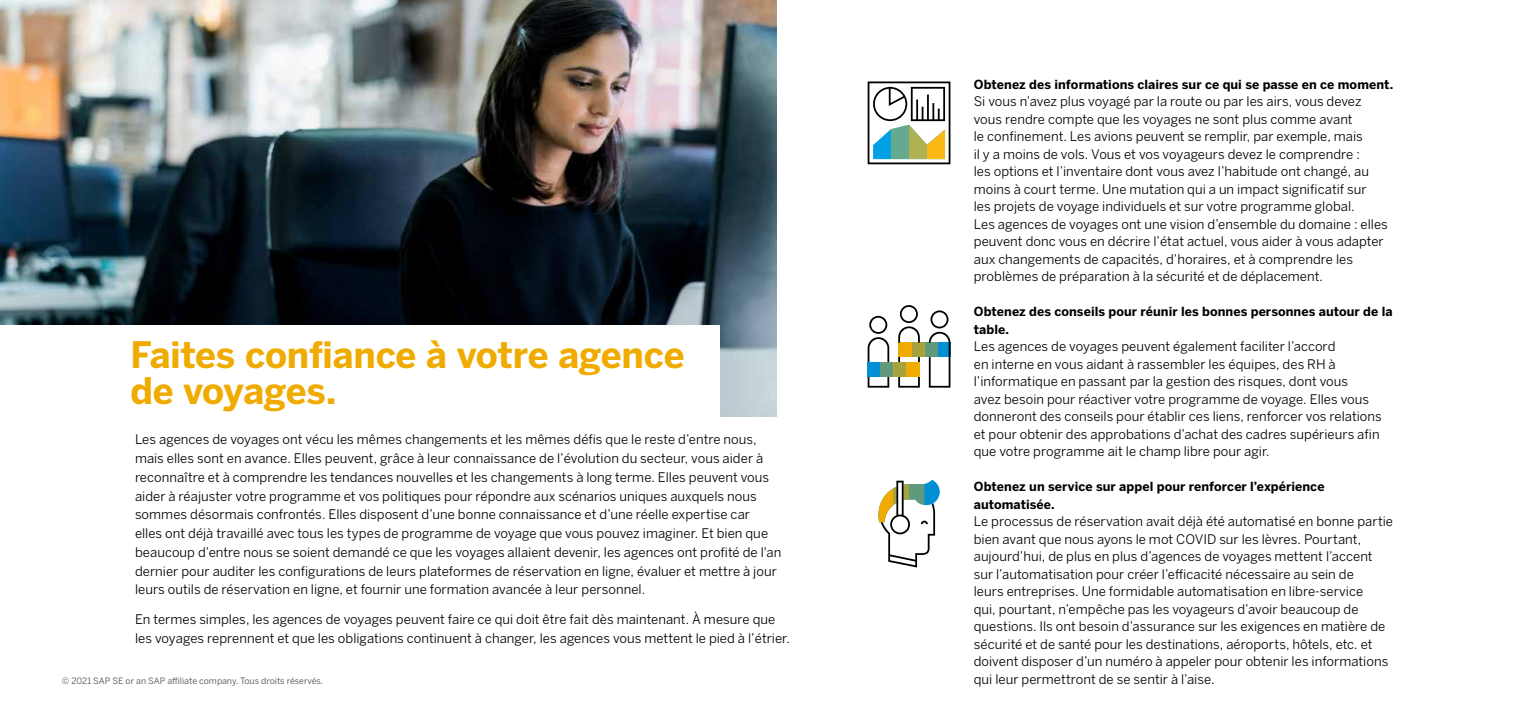
<style>
.page{position:relative;width:1530px;height:720px;background:#fff}
.page>*{position:absolute;margin:0;border:0;box-sizing:border-box;transform-origin:0 0}
.t1{font:700 36.25px/36.2px "Benton Sans";letter-spacing:-.005em;color:#f0ab00}
.t2{font:13.12px/17.5px "Benton Sans";color:#000}
.t3{font:700 12.5px/17.5px "Benton Sans";letter-spacing:.005em;color:#000}
.t4{font:8.75px "Benton Sans";color:#666}
</style>
<div class="page">
<img style="left:0;top:0;width:777px;height:417px">
<div style="left:0;top:325px;width:720px;height:96px;background:#fff"></div>
<svg style="left:868px;top:305px;width:82px;height:83px"></svg>
<div style="left:868px;top:362px;width:52px;height:15px;background:#008fd3"></div>
<div style="left:907px;top:362px;width:13px;height:15px;background:#f0ab00"></div>
<div style="left:894px;top:362px;width:13px;height:15px;background:#a7a23f"></div>
<div style="left:881px;top:362px;width:13px;height:15px;background:#5f9a7f"></div>
<svg style="left:878px;top:480px;width:62px;height:88px"></svg>
<svg style="left:868px;top:82px;width:82px;height:82px"></svg>
<h1 class="t1" style="left:131px;top:337px;width:556px">Faites confiance à votre agence de voyages.</h1>
<p class="t2" style="left:135px;top:430px;width:648px;line-height:18.8px">Les agences de voyages ont vécu les mêmes changements et les mêmes défis que le reste d’entre nous, mais elles sont en avance. Elles peuvent, grâce à leur connaissance de l’évolution du secteur, vous aider à reconnaître et à comprendre les tendances nouvelles et les changements à long terme. Elles peuvent vous aider à réajuster votre programme et vos politiques pour répondre aux scénarios uniques auxquels nous sommes désormais confrontés. Elles disposent d’une bonne connaissance et d’une réelle expertise car<br>elles ont déjà travaillé avec tous les types de programme de voyage que vous pouvez imaginer. Et bien que beaucoup d’entre nous se soient demandé ce que les voyages allaient devenir, les agences ont profité de l'an dernier pour auditer les configurations de leurs plateformes de réservation en ligne, évaluer et mettre à jour leurs outils de réservation en ligne, et fournir une formation avancée à leur personnel.</p>
<p class="t2" style="left:135px;top:610px;width:656px;line-height:18.8px">En termes simples, les agences de voyages peuvent faire ce qui doit être fait dès maintenant. À mesure que les voyages reprennent et que les obligations continuent à changer, les agences vous mettent le pied à l’étrier.</p>
<p class="t4" style="left:62px;top:676px;width:263px">© 2021 SAP SE or an SAP affiliate company. Tous droits réservés.</p>
<p class="t3" style="left:974px;top:75px;width:421px">Obtenez des informations claires sur ce qui se passe en ce moment.</p>
<p class="t2" style="left:974px;top:93px;width:416px">Si vous n’avez plus voyagé par la route ou par les airs, vous devez vous rendre compte que les voyages ne sont plus comme avant<br>le confinement. Les avions peuvent se remplir, par exemple, mais<br>il y a moins de vols. Vous et vos voyageurs devez le comprendre :<br>les options et l’inventaire dont vous avez l’habitude ont changé, au moins à court terme. Une mutation qui a un impact significatif sur<br>les projets de voyage individuels et sur votre programme global.<br>Les agences de voyages ont une vision d’ensemble du domaine : elles peuvent donc vous en décrire l’état actuel, vous aider à vous adapter aux changements de capacités, d’horaires, et à comprendre les problèmes de préparation à la sécurité et de déplacement.</p>
<p class="t3" style="left:974px;top:303px;width:420px">Obtenez des conseils pour réunir les bonnes personnes autour de la table.</p>
<p class="t2" style="left:974px;top:338px;width:409px">Les agences de voyages peuvent également faciliter l’accord<br>en interne en vous aidant à rassembler les équipes, des RH à l’informatique en passant par la gestion des risques, dont vous<br>avez besoin pour réactiver votre programme de voyage. Elles vous donneront des conseils pour établir ces liens, renforcer vos relations et pour obtenir des approbations d’achat des cadres supérieurs afin que votre programme ait le champ libre pour agir.</p>
<p class="t3" style="left:974px;top:478px;width:352px">Obtenez un service sur appel pour renforcer l’expérience automatisée.</p>
<p class="t2" style="left:974px;top:513px;width:421px">Le processus de réservation avait déjà été automatisé en bonne partie bien avant que nous ayons le mot COVID sur les lèvres. Pourtant, aujourd’hui, de plus en plus d’agences de voyages mettent l’accent sur l’automatisation pour créer l’efficacité nécessaire au sein de<br>leurs entreprises. Une formidable automatisation en libre-service<br>qui, pourtant, n’empêche pas les voyageurs d’avoir beaucoup de questions. Ils ont besoin d’assurance sur les exigences en matière de sécurité et de santé pour les destinations, aéroports, hôtels, etc. et doivent disposer d’un numéro à appeler pour obtenir les informations qui leur permettront de se sentir à l’aise.</p>
</div>
